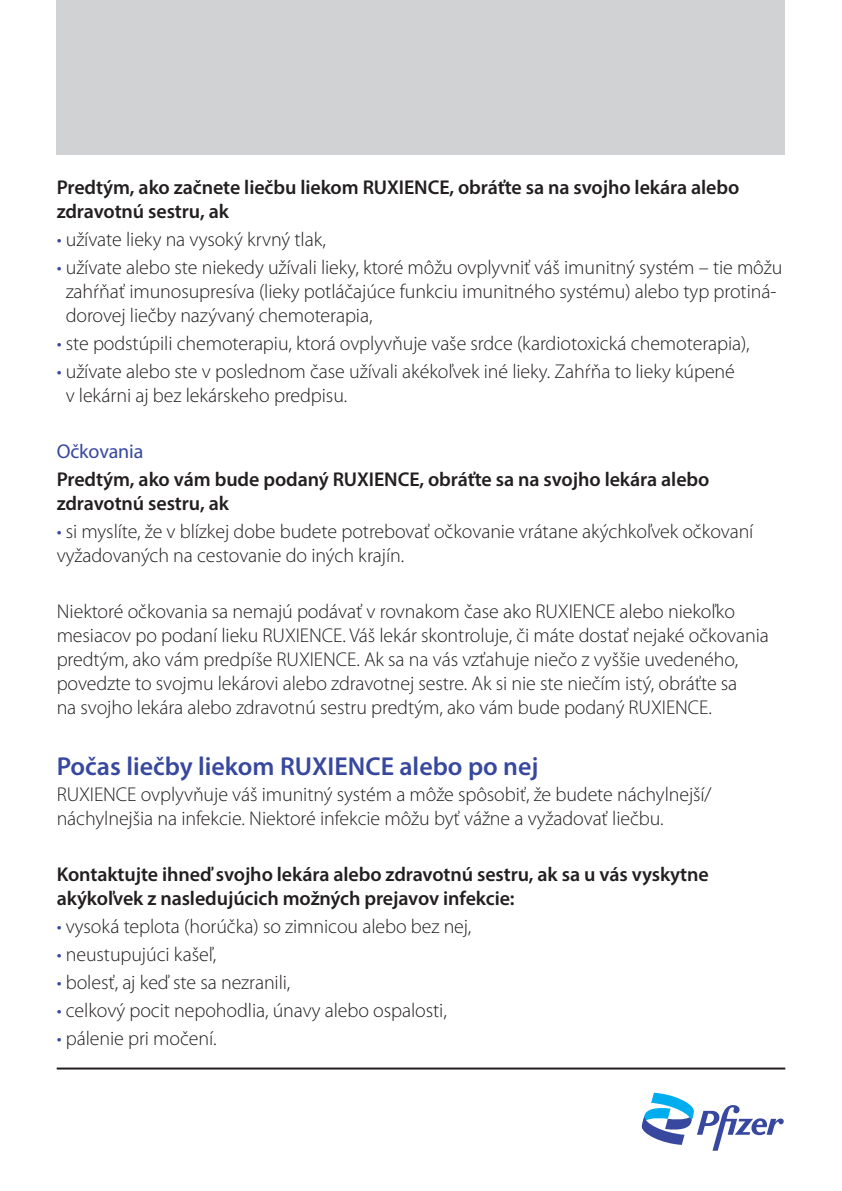
<style>
.page{position:relative;width:842px;height:1191px;background:#fff}
.page>*{position:absolute;margin:0;border:0;box-sizing:border-box;transform-origin:0 0}
.t1{font:600 26px "Myriad Pro";color:#37489e}
.t2{font:300 20px/24px "Myriad Pro";letter-spacing:-.005em;color:#231f20}
.t3{font:600 20px/24px "Myriad Pro";letter-spacing:-.005em;color:#231f20}
.t4{font:20px "Myriad Pro";letter-spacing:-.005em;color:#37489e}
.s1{color:#37489e}
</style>
<div class="page">
<hr style="left:57px;top:1067px;width:728px;height:2px;background:#231f20">
<div style="left:57px;top:0;width:728px;height:155px;background:#d1d2d4"></div>
<svg style="left:642px;top:1092px;width:142px;height:58px"></svg>
<p class="t3" style="left:57px;top:177px;width:684px">Predtým, ako začnete liečbu liekom RUXIENCE, obráťte sa na svojho lekára alebo zdravotnú sestru, ak</p>
<p class="t2" style="left:57px;top:229px;width:271px"><span class="s1">•</span> užívate lieky na vysoký krvný tlak,</p>
<p class="t2" style="left:66px;top:257px;width:718px;text-indent:-9px"><span class="s1">•</span> užívate alebo ste niekedy užívali lieky, ktoré môžu ovplyvniť váš imunitný systém – tie môžu zahŕňať imunosupresíva (lieky potláčajúce funkciu imunitného systému) alebo typ protiná&shy;dorovej liečby nazývaný chemoterapia,</p>
<p class="t2" style="left:57px;top:333px;width:695px"><span class="s1">•</span> ste podstúpili chemoterapiu, ktorá ovplyvňuje vaše srdce (kardiotoxická chemoterapia),</p>
<p class="t2" style="left:66px;top:361px;width:671px;text-indent:-9px"><span class="s1">•</span> užívate alebo ste v poslednom čase užívali akékoľvek iné lieky. Zahŕňa to lieky kúpené v lekárni aj bez lekárskeho predpisu.</p>
<p class="t4" style="left:57px;top:444px;width:88px">Očkovania</p>
<p class="t3" style="left:57px;top:469px;width:654px">Predtým, ako vám bude podaný RUXIENCE, obráťte sa na svojho lekára alebo zdravotnú sestru, ak</p>
<p class="t2" style="left:57px;top:521px;width:698px"><span class="s1">•</span> si myslíte, že v blízkej dobe budete potrebovať očkovanie vrátane akýchkoľvek očkovaní vyžadovaných na cestovanie do iných krajín.</p>
<p class="t2" style="left:57px;top:601px;width:714px">Niektoré očkovania sa nemajú podávať v rovnakom čase ako RUXIENCE alebo niekoľko mesiacov po podaní lieku RUXIENCE. Váš lekár skontroluje, či máte dostať nejaké očkovania predtým, ako vám predpíše RUXIENCE. Ak sa na vás vzťahuje niečo z vyššie uvedeného, povedzte to svojmu lekárovi alebo zdravotnej sestre. Ak si nie ste niečím istý, obráťte sa<br>na svojho lekára alebo zdravotnú sestru predtým, ako vám bude podaný RUXIENCE.</p>
<h1 class="t1" style="left:57px;top:756px;width:483px">Počas liečby liekom RUXIENCE alebo po nej</h1>
<p class="t2" style="left:57px;top:784px;width:656px">RUXIENCE ovplyvňuje váš imunitný systém a môže spôsobiť, že budete náchylnejší/ náchylnejšia na infekcie. Niektoré infekcie môžu byť vážne a vyžadovať liečbu.</p>
<p class="t3" style="left:57px;top:864px;width:653px">Kontaktujte ihneď svojho lekára alebo zdravotnú sestru, ak sa u vás vyskytne akýkoľvek z nasledujúcich možných prejavov infekcie:</p>
<p class="t2" style="left:57px;top:916px;width:416px"><span class="s1">•</span> vysoká teplota (horúčka) so zimnicou alebo bez nej,</p>
<p class="t2" style="left:57px;top:944px;width:161px"><span class="s1">•</span> neustupujúci kašeľ,</p>
<p class="t2" style="left:57px;top:972px;width:235px"><span class="s1">•</span> bolesť, aj keď ste sa nezranili,</p>
<p class="t2" style="left:57px;top:1000px;width:392px"><span class="s1">•</span> celkový pocit nepohodlia, únavy alebo ospalosti,</p>
<p class="t2" style="left:57px;top:1028px;width:162px"><span class="s1">•</span> pálenie pri močení.</p>
</div>
